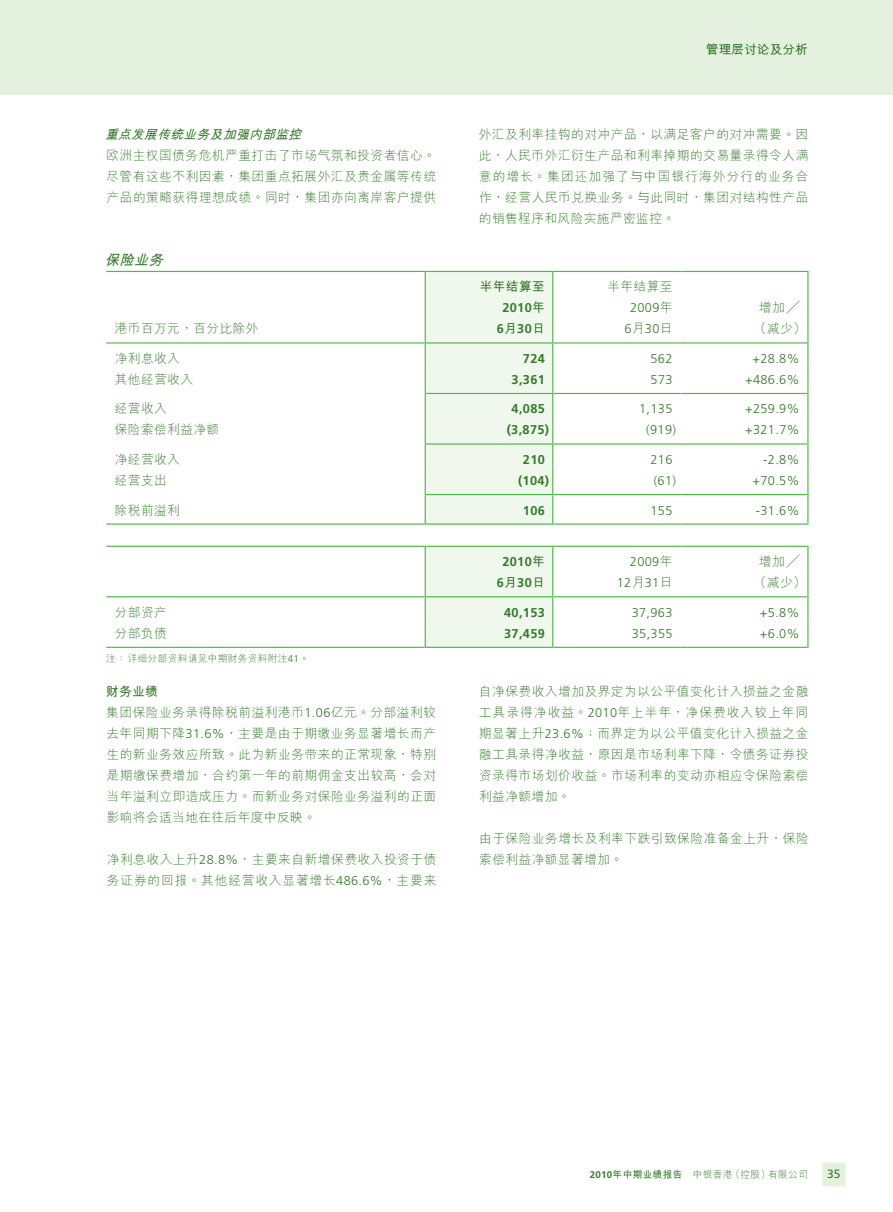
<style>
.page{position:relative;width:893px;height:1212px;background:#fff}
.page>*{position:absolute;margin:0;border:0;box-sizing:border-box;transform-origin:0 0}
.t1{font:italic 700 14.25px "M Hei HKS";color:#357b2b}
.t2{font:300 12.75px/21px "M Hei HKS";letter-spacing:.035em;color:#357b2b;text-align:justify}
.t3{font:300 12.75px/21px "Frutiger LT Std";letter-spacing:.03em;color:#357b2b;text-align:center}
.t4{font:700 12.75px/21px "Frutiger LT Std";letter-spacing:.03em;color:#357b2b;text-align:center}
.t5{font:italic 700 12.75px "M Hei HKS";color:#357b2b}
.t6{font:700 12.75px "M Hei HKS";color:#357b2b}
.t7{font:12px "Frutiger LT Std";color:#357b2b}
.t8{font:300 9.75px "M Hei HKS";letter-spacing:.03em;color:#357b2b}
.s1{font-family:"M Hei HKS"}
.s2{font-family:"Frutiger LT Std"}
.s3{font-weight:700}
.s4{font-family:"Frutiger LT Std";font-weight:700}
</style>
<div class="page">
<div style="left:0;top:0;width:893px;height:94px;background:#e4f1de"></div>
<div style="left:821px;top:1162px;width:25px;height:25px;background:#e4f1de;border:2px solid #f0f7ed"></div>
<hr style="left:106px;top:271px;width:319px;height:1px;background:#51b948">
<hr style="left:553px;top:271px;width:127px;height:1px;background:#51b948">
<hr style="left:680px;top:271px;width:128px;height:1px;background:#51b948">
<hr style="left:807px;top:272px;width:1px;height:63px;background:#51b948">
<div style="left:425px;top:271px;width:128px;height:254px;background:#f0f7ed"></div>
<svg style="left:807px;top:335px;width:1px;height:190px"></svg>
<hr style="left:106px;top:342px;width:319px;height:2px;background:#51b948">
<hr style="left:426px;top:342px;width:126px;height:2px;background:#51b948">
<hr style="left:553px;top:342px;width:127px;height:2px;background:#51b948">
<hr style="left:680px;top:342px;width:127px;height:2px;background:#51b948">
<hr style="left:426px;top:393px;width:126px;height:1px;background:#51b948">
<hr style="left:553px;top:393px;width:127px;height:1px;background:#51b948">
<hr style="left:680px;top:393px;width:127px;height:1px;background:#51b948">
<hr style="left:426px;top:443px;width:126px;height:2px;background:#51b948">
<hr style="left:553px;top:443px;width:127px;height:2px;background:#51b948">
<hr style="left:680px;top:443px;width:127px;height:2px;background:#51b948">
<hr style="left:426px;top:494px;width:126px;height:1px;background:#51b948">
<hr style="left:553px;top:494px;width:127px;height:1px;background:#51b948">
<hr style="left:680px;top:494px;width:127px;height:1px;background:#51b948">
<hr style="left:106px;top:523px;width:319px;height:2px;background:#51b948">
<hr style="left:426px;top:523px;width:126px;height:2px;background:#51b948">
<hr style="left:553px;top:523px;width:127px;height:2px;background:#51b948">
<hr style="left:680px;top:523px;width:127px;height:2px;background:#51b948">
<hr style="left:106px;top:546px;width:319px;height:1px;background:#51b948">
<hr style="left:553px;top:546px;width:127px;height:1px;background:#51b948">
<hr style="left:680px;top:546px;width:128px;height:1px;background:#51b948">
<hr style="left:807px;top:547px;width:1px;height:42px;background:#51b948">
<div style="left:425px;top:546px;width:128px;height:102px;background:#f0f7ed"></div>
<svg style="left:807px;top:589px;width:1px;height:59px"></svg>
<hr style="left:106px;top:596px;width:319px;height:1px;background:#51b948">
<hr style="left:426px;top:596px;width:126px;height:1px;background:#51b948">
<hr style="left:553px;top:596px;width:127px;height:1px;background:#51b948">
<hr style="left:680px;top:596px;width:127px;height:1px;background:#51b948">
<hr style="left:106px;top:647px;width:319px;height:1px;background:#51b948">
<hr style="left:426px;top:647px;width:126px;height:1px;background:#51b948">
<hr style="left:553px;top:647px;width:127px;height:1px;background:#51b948">
<hr style="left:680px;top:647px;width:127px;height:1px;background:#51b948">
<p class="t5" style="left:105px;top:125px;width:202px">重點發展傳統業務及加強內部監控</p>
<p class="t2" style="left:106px;top:144px;width:331px">歐洲主權國債務危機嚴重打擊了市場氣氛和投資者信心。儘管有這些不利因素，集團重點拓展外匯及貴金屬等傳統產品的策略獲得理想成績。同時，集團亦向離岸客戶提供</p>
<p class="t1" style="left:105px;top:249px;width:65px">保險業務</p>
<p class="t2" style="left:115px;top:318px;width:145px">港幣百萬元，百分比除外</p>
<p class="t6" style="left:706px;top:40px;width:104px">管理層討論及分析</p>
<p class="t2" style="left:479px;top:123px;width:331px">外匯及利率掛鈎的對沖產品，以滿足客戶的對沖需要。因此，人民幣外匯衍生產品和利率掉期的交易量錄得令人滿意的增長。集團還加強了與中國銀行海外分行的業務合作，經營人民幣兌換業務。與此同時，集團對結構性產品的銷售程序和風險實施嚴密監控。</p>
<p class="t6" style="left:480px;top:277px;width:67px">半年結算至</p>
<p class="t4" style="left:497px;top:298px;width:50px">2010<span class="s1">年<br></span>6<span class="s1">月</span>30<span class="s1">日</span></p>
<p class="t2" style="left:607px;top:276px;width:67px">半年結算至</p>
<p class="t3" style="left:624px;top:298px;width:50px">2009<span class="s1">年<br></span>6<span class="s1">月</span>30<span class="s1">日</span></p>
<p class="t2" style="left:754px;top:297px;width:54px;text-align:center">增加╱（減少）</p>
<p class="t2" style="left:115px;top:347px;width:67px">淨利息收入</p>
<p class="t4" style="left:523px;top:348px;width:23px">724</p>
<p class="t3" style="left:650px;top:348px;width:23px">562</p>
<p class="t3" style="left:752px;top:348px;width:48px">+28.8%</p>
<p class="t2" style="left:115px;top:368px;width:80px">其他經營收入</p>
<p class="t4" style="left:512px;top:369px;width:35px">3,361</p>
<p class="t3" style="left:650px;top:369px;width:23px">573</p>
<p class="t3" style="left:745px;top:369px;width:56px">+486.6%</p>
<p class="t2" style="left:115px;top:398px;width:54px">經營收入</p>
<p class="t4" style="left:512px;top:399px;width:35px">4,085</p>
<p class="t3" style="left:639px;top:399px;width:35px">1,135</p>
<p class="t3" style="left:745px;top:399px;width:56px">+259.9%</p>
<p class="t2" style="left:115px;top:419px;width:106px">保險索償利益淨額</p>
<p class="t4" style="left:507px;top:420px;width:44px">(3,875)</p>
<p class="t3" style="left:646px;top:420px;width:31px">(919)</p>
<p class="t3" style="left:745px;top:420px;width:56px">+321.7%</p>
<p class="t2" style="left:115px;top:448px;width:67px">淨經營收入</p>
<p class="t4" style="left:523px;top:449px;width:23px">210</p>
<p class="t3" style="left:650px;top:449px;width:23px">216</p>
<p class="t3" style="left:763px;top:449px;width:38px">-2.8%</p>
<p class="t2" style="left:115px;top:469px;width:54px">經營支出</p>
<p class="t4" style="left:518px;top:470px;width:33px">(104)</p>
<p class="t3" style="left:654px;top:470px;width:24px">(61)</p>
<p class="t3" style="left:752px;top:470px;width:48px">+70.5%</p>
<p class="t2" style="left:115px;top:499px;width:67px">除稅前溢利</p>
<p class="t4" style="left:523px;top:500px;width:23px">106</p>
<p class="t3" style="left:650px;top:500px;width:23px">155</p>
<p class="t3" style="left:756px;top:500px;width:45px">-31.6%</p>
<p class="t4" style="left:497px;top:551px;width:50px">2010<span class="s1">年<br></span>6<span class="s1">月</span>30<span class="s1">日</span></p>
<p class="t3" style="left:617px;top:551px;width:57px;text-align:right">2009<span class="s1">年<br></span>12<span class="s1">月</span>31<span class="s1">日</span></p>
<p class="t2" style="left:754px;top:551px;width:54px;text-align:center">增加╱（減少）</p>
<p class="t2" style="left:115px;top:601px;width:54px">分部資產</p>
<p class="t4" style="left:504px;top:602px;width:42px">40,153</p>
<p class="t3" style="left:632px;top:602px;width:42px">37,963</p>
<p class="t3" style="left:760px;top:602px;width:41px">+5.8%</p>
<p class="t2" style="left:115px;top:622px;width:54px">分部負債</p>
<p class="t4" style="left:504px;top:623px;width:42px">37,459</p>
<p class="t3" style="left:632px;top:623px;width:42px">35,355</p>
<p class="t3" style="left:760px;top:623px;width:41px">+6.0%</p>
<p class="t8" style="left:106px;top:651px;width:204px">註：詳細分部資料請見中期財務資料附註<span class="s2">41</span>。</p>
<p class="t2" style="left:106px;top:680px;width:331px;text-align:left"><span class="s3">財務業績<br></span>集團保險業務錄得除稅前溢利港幣<span class="s2">1.06</span>億元。分部溢利較去年同期下降<span class="s2">31.6%</span>，主要是由於期繳業務顯著增長而產生的新業務效應所致。此為新業務帶來的正常現象，特別是期繳保費增加，合約第一年的前期佣金支出較高，會對當年溢利立即造成壓力。而新業務對保險業務溢利的正面影響將會適當地在往後年度中反映。</p>
<p class="t2" style="left:107px;top:848px;width:331px">淨利息收入上升<span class="s2">28.8%</span>，主要來自新增保費收入投資於債務證券的回報。其他經營收入顯著增長<span class="s2">486.6%</span>，主要來</p>
<p class="t2" style="left:479px;top:680px;width:331px">自淨保費收入增加及界定為以公平值變化計入損益之金融工具錄得淨收益。<span class="s2">2010</span>年上半年，淨保費收入較上年同期顯著上升<span class="s2">23.6%</span>；而界定為以公平值變化計入損益之金融工具錄得淨收益，原因是市場利率下降，令債務證券投資錄得市場劃價收益。市場利率的變動亦相應令保險索償利益淨額增加。</p>
<p class="t2" style="left:479px;top:827px;width:331px">由於保險業務增長及利率下跌引致保險準備金上升，保險索償利益淨額顯著增加。</p>
<p class="t8" style="left:590px;top:1168px;width:220px"><span class="s4">2010</span><span class="s3">年中期業績報告</span> 中銀香港（控股）有限公司</p>
<p class="t7" style="left:827px;top:1167px;width:15px">35</p>
</div>
